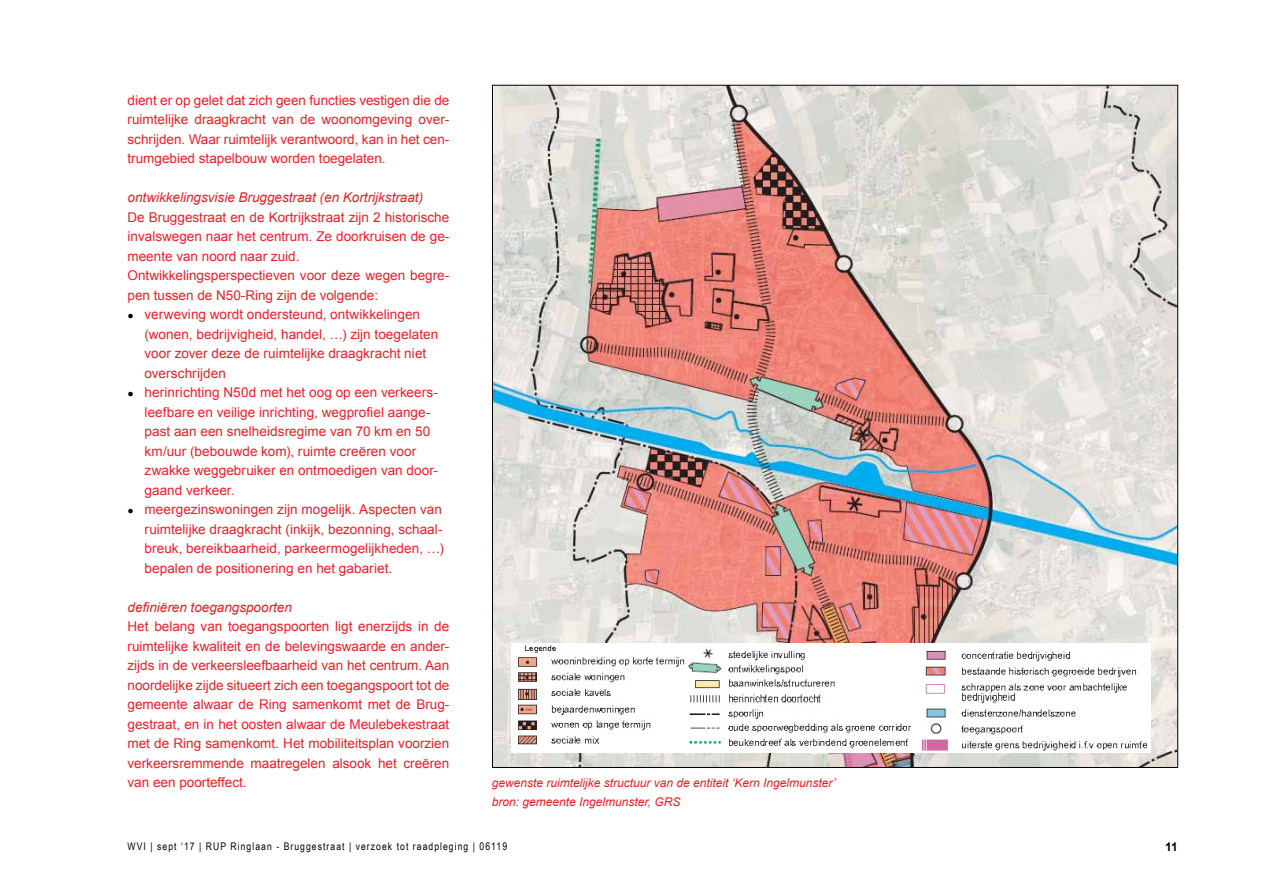
<style>
.page{position:relative;width:1263px;height:893px;background:#fff}
.page>*{position:absolute;margin:0;border:0;box-sizing:border-box;transform-origin:0 0}
.t1{font:13.5px/19.5px "Arial";letter-spacing:.005em;color:#ed1d24}
.t2{font:italic 13.5px "Arial";color:#ed1d24}
.t3{font:italic 12px/19.5px "Arial";color:#ed1d24}
.t4{font:700 12px "Arial";color:#000}
.t5{font:10.5px "Arial Narrow";letter-spacing:.1em;color:#000}
.s1{font-weight:700;font-size:10.5px;color:#000}
</style>
<div class="page">
<img style="left:494px;top:87px;width:682px;height:679px">
<img style="left:511px;top:643px;width:639px;height:109px">
<p class="t1" style="left:128px;top:90px;width:323px;text-align:justify">dient er op gelet dat zich geen functies vestigen die de ruimtelijke draagkracht van de woonomgeving over&shy;schrijden. Waar ruimtelijk verantwoord, kan in het cen&shy;trumgebied stapelbouw worden toegelaten.</p>
<p class="t2" style="left:128px;top:189px;width:297px">ontwikkelingsvisie Bruggestraat (en Kortrijkstraat)</p>
<p class="t1" style="left:128px;top:207px;width:323px">De Bruggestraat en de Kortrijkstraat zijn 2 historische invalswegen naar het centrum. Ze doorkruisen de ge&shy;meente van noord naar zuid.<br>Ontwikkelingsperspectieven voor deze wegen begre&shy;pen tussen de N50-Ring zijn de volgende:</p>
<p class="t1" style="left:145px;top:305px;width:295px;text-indent:-17px"><span class="s1">●</span> verweving wordt ondersteund, ontwikkelingen (wonen, bedrijvigheid, handel, …) zijn toegelaten voor zover deze de ruimtelijke draagkracht niet overschrijden</p>
<p class="t1" style="left:145px;top:383px;width:295px;text-indent:-17px"><span class="s1">●</span> herinrichting N 50d met het oog op een verkeers&shy;leefbare en veilige inrichting, wegprofiel aange&shy;past aan een snelheidsregime van 70 km en 50 km/uur (bebouwde kom), ruimte creëren voor zwakke weggebruiker en ontmoedigen van door&shy;gaand verkeer.</p>
<p class="t1" style="left:145px;top:500px;width:301px;text-indent:-17px"><span class="s1">●</span> meergezinswoningen zijn mogelijk. Aspecten van ruimtelijke draagkracht (inkijk, bezonning, schaal&shy;breuk, bereikbaarheid, parkeermogelijkheden, …) bepalen de positionering en het gabariet.</p>
<p class="t2" style="left:128px;top:598px;width:166px">definiëren toegangspoorten</p>
<p class="t1" style="left:128px;top:617px;width:323px;text-align:justify">Het belang van toegangspoorten ligt enerzijds in de ruimtelijke kwaliteit en de belevingswaarde en ander&shy;zijds in de verkeersleefbaarheid van het centrum. Aan noordelijke zijde situeert zich een toegangspoort tot de gemeente alwaar de Ring samenkomt met de Brug&shy;gestraat, en in het oosten alwaar de Meulebekestraat met de Ring samenkomt. Het mobiliteitsplan voorzien verkeersremmende maatregelen alsook het creëren van een poorteffect.</p>
<p class="t3" style="left:492px;top:773px;width:345px">gewenste ruimtelijke structuur van de entiteit ‘Kern Ingelmunster’ bron: gemeente Ingelmunster, GRS</p>
<p class="t5" style="left:128px;top:838px;width:381px">WVI | sept ‘17 | RUP Ringlaan - Bruggestraat | verzoek tot raadpleging | 06119</p>
<p class="t4" style="left:1165px;top:838px;width:14px">11</p>
</div>
